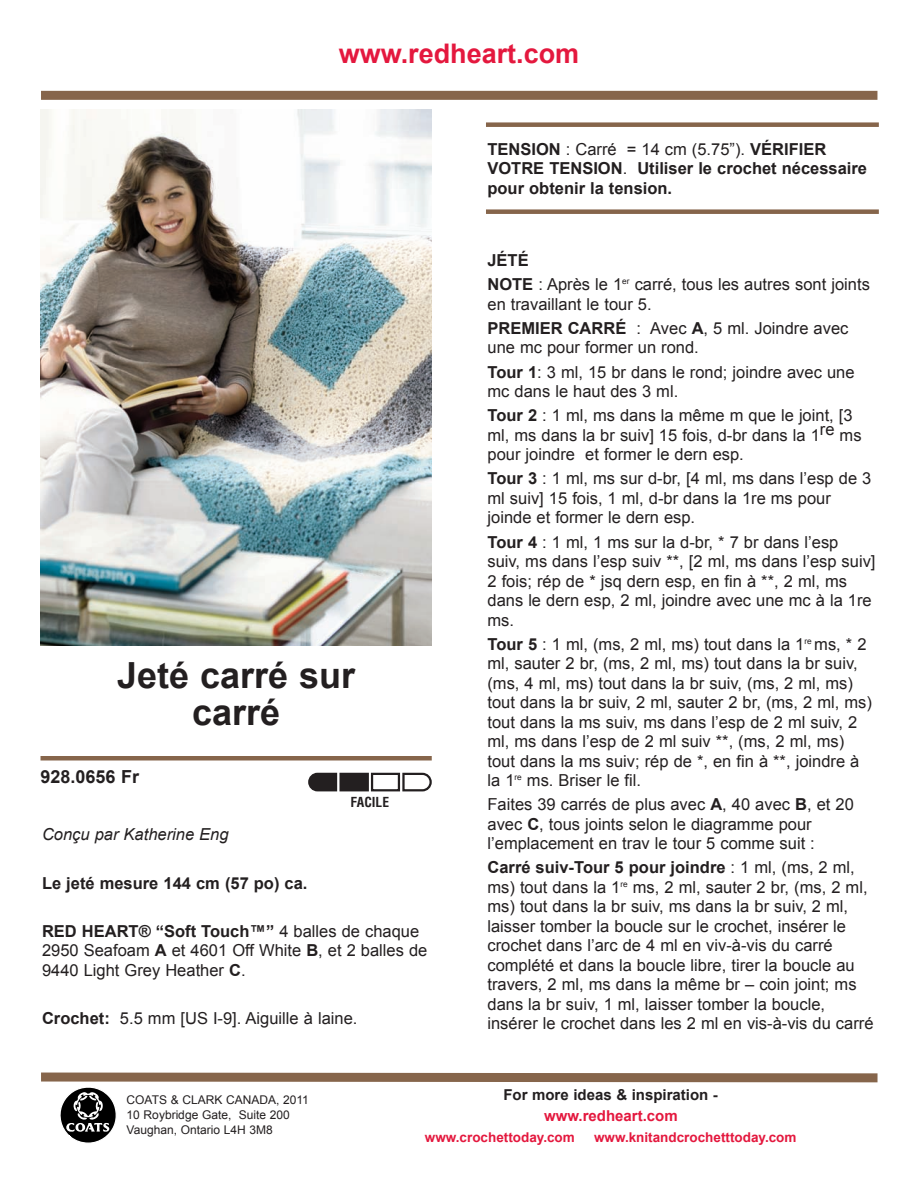
<style>
.page{position:relative;width:918px;height:1188px;background:#fff}
.page>*{position:absolute;margin:0;border:0;box-sizing:border-box;transform-origin:0 0}
.t1{font:700 36px/37.5px "Arial";color:#231f20;text-align:center}
.t2{font:700 27px "Arial";color:#e4183e}
.t3{font:700 18px "Arial";color:#231f20}
.t4{font:16.5px/19.5px "Arial";color:#231f20}
.t5{font:700 16.5px/19.5px "Arial";color:#231f20}
.t6{font:italic 16.5px "Arial";color:#231f20}
.t7{font:700 15px "Arial";color:#231f20}
.t8{font:700 15px "Arial";color:#e4183e}
.t9{font:700 13.5px "Arial";color:#e4183e}
.t10{font:700 condensed 13.5px "Helvetica";color:#231f20}
.t11{font:12px/15px "Arial";color:#231f20}
.s1{font-weight:700}
.s2{font-weight:400}
</style>
<div class="page">
<img style="left:40px;top:109px;width:392px;height:536px">
<svg style="left:308px;top:772px;width:30px;height:20px"></svg>
<svg style="left:402px;top:772px;width:30px;height:20px"></svg>
<div style="left:371px;top:773px;width:29px;height:18px;border:2px solid #231f20"></div>
<div style="left:341px;top:774px;width:27px;height:16px;background:#231f20"></div>
<div style="left:339px;top:773px;width:30px;height:18px;border:2px solid #231f20"></div>
<hr style="left:41px;top:756px;width:391px;height:4px;background:#86654b">
<div style="left:486px;top:122px;width:393px;height:5px;background:#86654b"></div>
<div style="left:486px;top:209px;width:393px;height:5px;background:#86654b"></div>
<div style="left:41px;top:91px;width:836px;height:9px;background:#86654b"></div>
<svg style="left:41px;top:1072px;width:837px;height:71px"></svg>
<h2 class="t2" style="left:339px;top:39px;width:242px">www.redheart.com</h2>
<h1 class="t1" style="left:117px;top:656px;width:240px">Jeté carré sur carré</h1>
<p class="t3" style="left:40px;top:767px;width:100px">928.0656 Fr</p>
<p class="t10" style="left:351px;top:797px;width:40px">FACILE</p>
<p class="t6" style="left:42px;top:825px;width:188px">Conçu par Katherine Eng</p>
<p class="t5" style="left:42px;top:873px;width:267px">Le jeté mesure 144 cm (57 po) ca.</p>
<p class="t4" style="left:42px;top:921px;width:387px"><span class="s1">RED HEART® “Soft Touch™”</span> 4 balles de chaque<br>2950 Seafoam <span class="s1">A</span> et 4601 Off White <span class="s1">B</span>, et 2 balles de<br>9440 Light Grey Heather <span class="s1">C</span>.</p>
<p class="t4" style="left:42px;top:1009px;width:317px"><span class="s1">Crochet:</span> 5.5 mm [US I-9]. Aiguille à laine.</p>
<p class="t5" style="left:487px;top:139px;width:381px">TENSION <span class="s2">: Carré = 14 cm (5.75”).</span> VÉRIFIER<br>VOTRE TENSION<span class="s2">.</span> Utiliser le crochet nécessaire pour obtenir la tension.</p>
<p class="t4" style="left:487px;top:248px;width:384px;line-height:24.2px"><span class="s1">JÉTÉ<br>NOTE</span> : Après le 1<sup>er</sup> carré, tous les autres sont joints</p>
<p class="t4" style="left:487px;top:292px;width:362px;line-height:24.2px">en travaillant le tour 5.<br><span class="s1">PREMIER CARRÉ</span> : Avec <span class="s1">A</span>, 5 ml. Joindre avec</p>
<p class="t4" style="left:488px;top:336px;width:369px;line-height:24.2px">une mc pour former un rond.<br><span class="s1">Tour 1</span>: 3 ml, 15 br dans le rond; joindre avec une</p>
<p class="t4" style="left:488px;top:379px;width:367px;line-height:24.2px">mc dans le haut des 3 ml.<br><span class="s1">Tour 2</span> : 1 ml, ms dans la même m que le joint, [3</p>
<p class="t4" style="left:488px;top:425px;width:376px">ml, ms dans la br suiv] 15 fois, d-br dans la 1re ms pour joindre et former le dern esp.</p>
<p class="t4" style="left:488px;top:469px;width:385px"><span class="s1">Tour 3</span> : 1 ml, ms sur d-br, [4 ml, ms dans l’esp de 3 ml suiv] 15 fois, 1 ml, d-br dans la 1re ms pour joinde et former le dern esp.</p>
<p class="t4" style="left:488px;top:532px;width:390px"><span class="s1">Tour 4</span> : 1 ml, 1 ms sur la d-br, * 7 br dans l’esp<br>suiv, ms dans l’esp suiv **, [2 ml, ms dans l’esp suiv] 2 fois; rép de * jsq dern esp, en fin à **, 2 ml, ms dans le dern esp, 2 ml, joindre avec une mc à la 1re ms.</p>
<p class="t4" style="left:488px;top:634px;width:386px"><span class="s1">Tour 5</span> : 1 ml, (ms, 2 ml, ms) tout dans la 1<sup>re</sup> ms, * 2 ml, sauter 2 br, (ms, 2 ml, ms) tout dans la br suiv, (ms, 4 ml, ms) tout dans la br suiv, (ms, 2 ml, ms) tout dans la br suiv, 2 ml, sauter 2 br, (ms, 2 ml, ms) tout dans la ms suiv, ms dans l’esp de 2 ml suiv, 2 ml, ms dans l’esp de 2 ml suiv **, (ms, 2 ml, ms) tout dans la ms suiv; rép de *, en fin à **, joindre à la 1<sup>re</sup> ms. Briser le fil.</p>
<p class="t4" style="left:488px;top:795px;width:368px">Faites 39 carrés de plus avec <span class="s1">A</span>, 40 avec <span class="s1">B</span>, et 20 avec <span class="s1">C</span>, tous joints selon le diagramme pour l’emplacement en trav le tour 5 comme suit :</p>
<p class="t4" style="left:487px;top:858px;width:388px"><span class="s1">Carré suiv-Tour 5 pour joindre</span> : 1 ml, (ms, 2 ml, ms) tout dans la 1<sup>re</sup> ms, 2 ml, sauter 2 br, (ms, 2 ml, ms) tout dans la br suiv, ms dans la br suiv, 2 ml, laisser tomber la boucle sur le crochet, insérer le crochet dans l’arc de 4 ml en viv-à-vis du carré complété et dans la boucle libre, tirer la boucle au travers, 2 ml, ms dans la même br – coin joint; ms dans la br suiv, 1 ml, laisser tomber la boucle, insérer le crochet dans les 2 ml en vis-à-vis du carré</p>
<p class="t11" style="left:127px;top:1092px;width:184px">COATS &amp; CLARK CANADA, 2011<br>10 Roybridge Gate, Suite 200<br>Vaughan, Ontario L4H 3M8</p>
<p class="t7" style="left:503px;top:1086px;width:216px">For more ideas &amp; inspiration -</p>
<p class="t8" style="left:544px;top:1107px;width:135px">www.redheart.com</p>
<p class="t9" style="left:425px;top:1130px;width:152px">www.crochettoday.com</p>
<p class="t9" style="left:594px;top:1130px;width:204px">www.knitandcrochetttoday.com</p>
</div>
